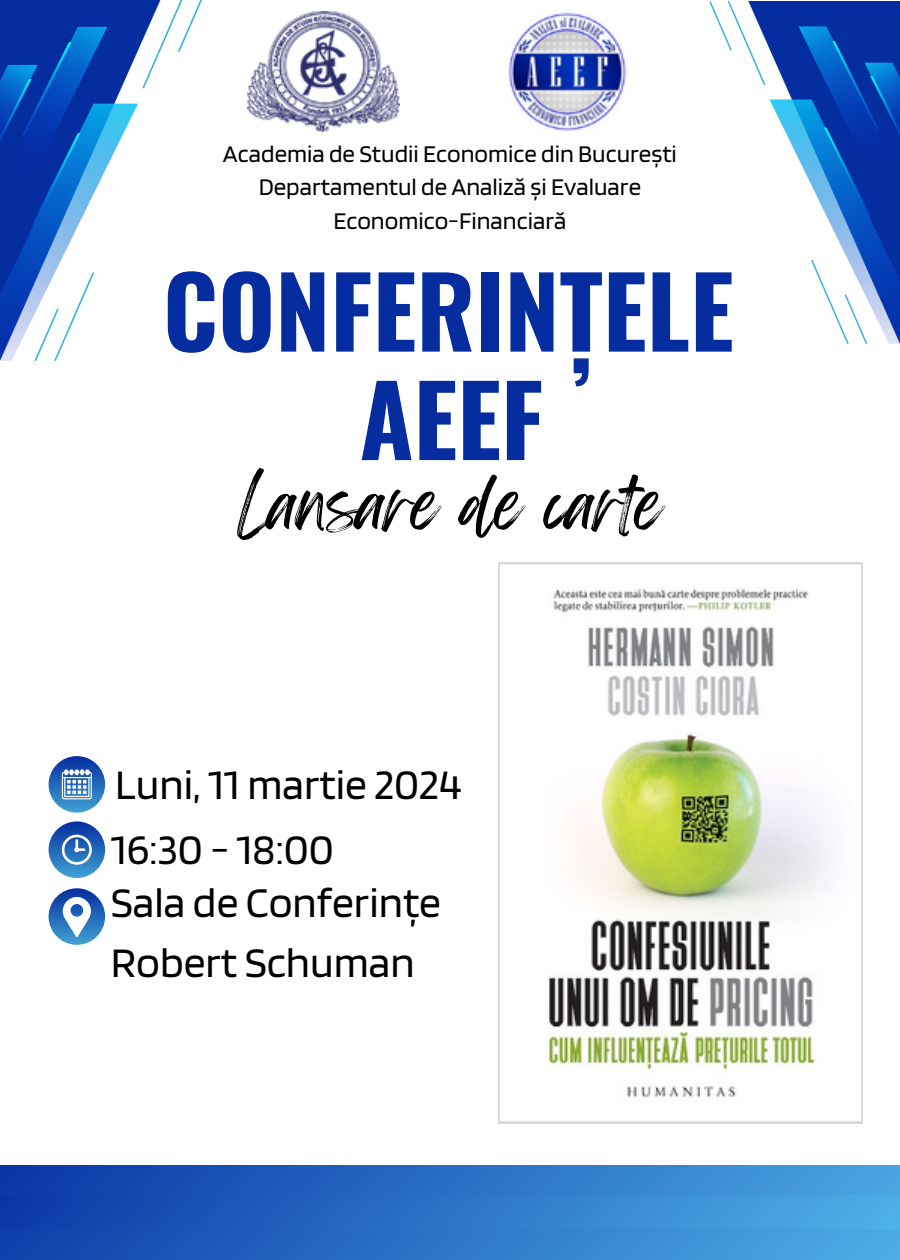
<style>
.page{position:relative;width:900px;height:1260px;background:#fff}
.page>*{position:absolute;margin:0;border:0;box-sizing:border-box;transform-origin:0 0}
.t1{font:700 97.75px "Oswald";color:#052da0}
.t2{font:60px "Feeling Passionate";color:#000}
.t3{font:43.75px/60px "Blinker";color:#000}
.t4{font:25px "Blinker";color:#000}
</style>
<div class="page">
<div style="left:49px;top:821px;width:56px;height:57px;background:linear-gradient(to bottom,#0930a1,#3fa1d2);border-radius:50%"></div>
<svg style="left:49px;top:756px;width:56px;height:57px;background:#276bbb"></svg>
<svg style="left:62px;top:835px;width:30px;height:30px"></svg>
<svg style="left:62px;top:769px;width:30px;height:30px"></svg>
<img style="left:711px;top:2px;width:188px;height:341px">
<img style="left:1px;top:0;width:201px;height:360px">
<div style="left:0;top:1165px;width:900px;height:95px;background:linear-gradient(to right,#0c3aa7,#4aa9e3)"></div>
<div style="left:0;top:1195px;width:900px;height:33px;background:linear-gradient(to right,#0b37a5,#4db0e6)"></div>
<img style="left:248px;top:12px;width:152px;height:120px">
<img style="left:508px;top:12px;width:119px;height:120px">
<svg style="left:498px;top:563px;width:365px;height:560px"></svg>
<svg style="left:49px;top:888px;width:56px;height:57px"></svg>
<svg style="left:63px;top:897px;width:28px;height:41px"></svg>
<p class="t4" style="left:223px;top:138px;width:456px">Academia de Studii Economice din București</p>
<p class="t4" style="left:259px;top:171px;width:384px">Departamentul de Analiză și Evaluare</p>
<p class="t4" style="left:333px;top:205px;width:235px">Economico-Financiară</p>
<h1 class="t1" style="left:163px;top:235px;width:572px">CONFERINȚELE</h1>
<h1 class="t1" style="left:360px;top:343px;width:185px">AEEF</h1>
<p class="t2" style="left:237px;top:456px;width:427px">Lansare de carte</p>
<p class="t3" style="left:115px;top:753px;width:348px">Luni, 11 martie 2024</p>
<h2 class="t3" style="left:111px;top:819px;width:225px">16:30 - 18:00</h2>
<p class="t3" style="left:111px;top:871px;width:332px">Sala de Conferințe<br>Robert Schuman</p>
</div>
